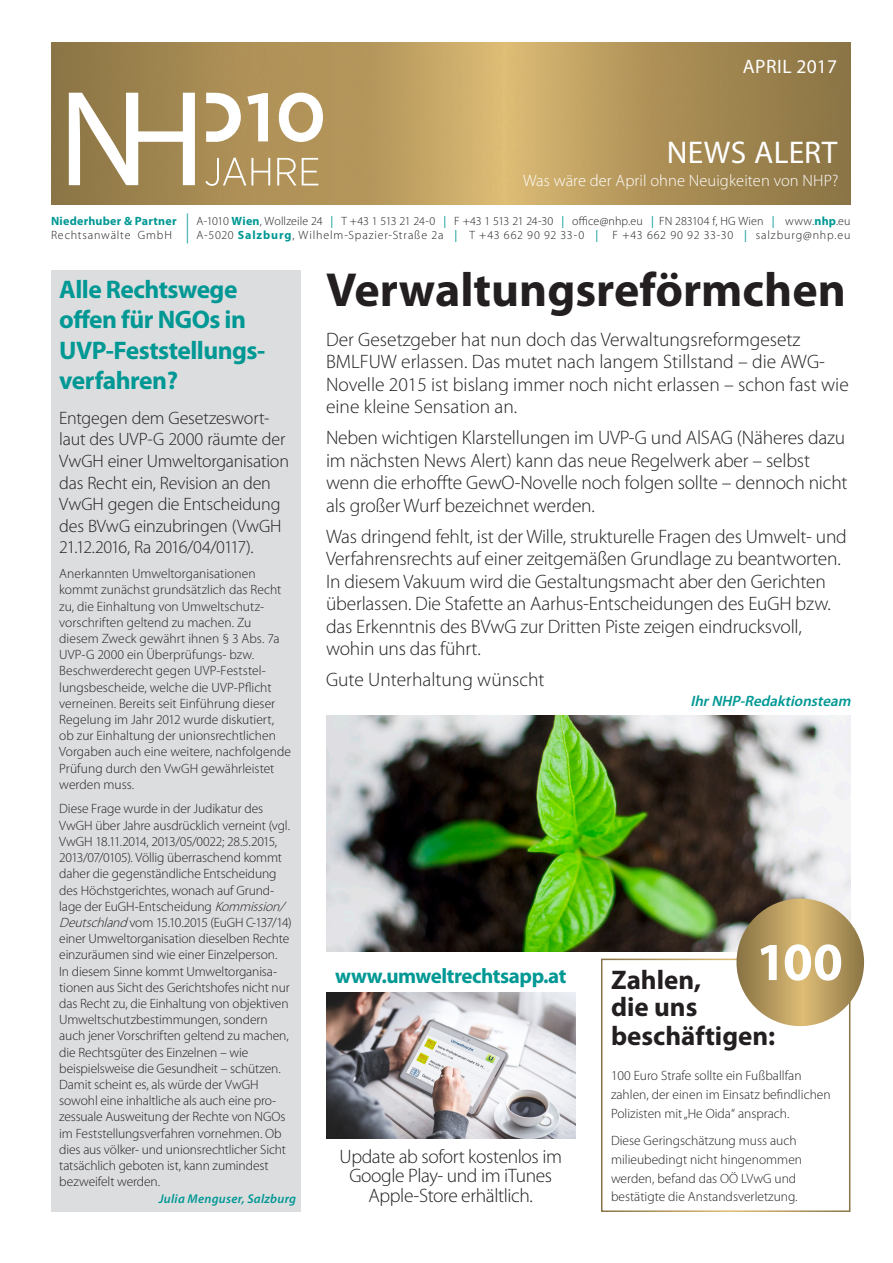
<style>
.page{position:relative;width:893px;height:1263px;background:#fff}
.page>*{position:absolute;margin:0;border:0;box-sizing:border-box;transform-origin:0 0}
.Überschrift_1_-_Petr{font:700 54px "Myriad Pro";color:#fff}
.Überschrift_1_-_schw{font:700 48px "Myriad Pro";color:#231f20}
.t1{font:31.5px "Myriad Pro";letter-spacing:.005em;color:#fff}
.t2{font:30px "Myriad Pro";color:#009894;scale:.4 1}
.Überschrift_1_-_schw-2{font:700 27px "Myriad Pro";color:#231f20}
.Einleitung_-_schwarz{font:700 25.5px/30.6px "Myriad Pro";letter-spacing:-.02em;color:#009894}
.Kleine_schwarze_Über{font:700 21px "Myriad Pro";letter-spacing:-.02em;color:#009894}
.Einleitung_-_schwarz-2{font:300 19.5px/22.5px "Myriad Pro";letter-spacing:-.01em;color:#231f20}
.Kleine_schwarze_Über-2{font:300 19.5px/19.5px "Myriad Pro";letter-spacing:-.02em;color:#231f20;text-align:center}
.t3{font:19.5px "Myriad Pro";letter-spacing:.03em;color:#fff}
.Einleitung_-_schwarz-3{font:300 18px/21.6px "Myriad Pro";letter-spacing:-.015em;color:#231f20}
.t4{font:300 16.5px "Myriad Pro";letter-spacing:.005em;color:#fff}
.t5{font:italic 600 15px "Myriad Pro";color:#009894}
.Einleitung_-_schwarz-4{font:300 13.5px/16.2px "Myriad Pro";letter-spacing:-.005em;color:#231f20}
.Fließtext{font:300 13.5px/18.8px "Myriad Pro";color:#231f20}
.Überschrift_1_-_Petr-2{font:italic 600 12.75px "Myriad Pro";letter-spacing:.02em;color:#009894}
.t6{font:300 12px "Myriad Pro";color:#231f20}
.t7{font:300 12px "Myriad Pro";letter-spacing:.07em;color:#231f20}
.t8{font:700 12px "Myriad Pro";letter-spacing:.02em;color:#009894}
.t9{font:300 12px "Myriad Pro";letter-spacing:.05em;color:#231f20}
.s1{font-weight:700;color:#009894}
.s2{font-weight:400;color:#009894}
.s3{font-style:italic}
</style>
<div class="page">
<img style="left:51px;top:43px;width:799px;height:161px">
<svg style="left:205px;top:158px;width:65px;height:28px;background:#bca475"></svg>
<svg style="left:277px;top:158px;width:19px;height:27px"></svg>
<svg style="left:302px;top:158px;width:16px;height:27px"></svg>
<svg style="left:206px;top:93px;width:35px;height:49px"></svg>
<svg style="left:69px;top:93px;width:126px;height:92px"></svg>
<svg style="left:247px;top:93px;width:21px;height:48px"></svg>
<svg style="left:279px;top:93px;width:44px;height:49px"></svg>
<div style="left:601px;top:959px;width:249px;height:253px;border:2px solid #fff"></div>
<img style="left:326px;top:716px;width:524px;height:235px">
<svg style="left:736px;top:898px;width:128px;height:128px;background:#b99d61"></svg>
<div style="left:51px;top:270px;width:249px;height:942px;background:#dcdddf"></div>
<img style="left:326px;top:993px;width:249px;height:145px">
<h3 class="t3" style="left:743px;top:55px;width:96px">APRIL 2017</h3>
<h3 class="t1" style="left:667px;top:133px;width:172px">NEWS ALERT</h3>
<p class="t4" style="left:523px;top:171px;width:317px">Was wäre der April ohne Neuigkeiten von NHP?</p>
<h3 class="t2" style="left:186px;top:207px;width:9px">|</h3>
<p class="t8" style="left:51px;top:213px;width:127px">Niederhuber &amp; Partner</p>
<p class="t6" style="left:197px;top:214px;width:656px">A-1010 <span class="s1">Wien</span>, Wollzeile 24 <span class="s2">|</span> T +43 1 513 21 24-0 <span class="s2">|</span> F +43 1 513 21 24-30 <span class="s2">|</span> office@nhp.eu <span class="s2">|</span> FN 283104 f, HG Wien <span class="s2">|</span> www.<span class="s1">nhp</span>.eu</p>
<p class="t9" style="left:51px;top:228px;width:122px">Rechtsanwälte GmbH</p>
<p class="t7" style="left:197px;top:228px;width:655px">A-5020 <span class="s1">Salzburg</span>, Wilhelm-Spazier-Straße 2a <span class="s2">|</span> T +43 662 90 92 33-0 <span class="s2">|</span> F +43 662 90 92 33-30 <span class="s2">|</span> salzburg@nhp.eu</p>
<p class="Einleitung_-_schwarz" style="left:59px;top:273px;width:208px">Alle Rechtswege offen für NGOs in<br>UVP-Feststellungs&shy;verfahren?</p>
<p class="Einleitung_-_schwarz-3" style="left:59px;top:407px;width:231px">Entgegen dem Gesetzeswort&shy;laut des UVP-G 2000 räumte der<br>VwGH einer Umweltorganisation das Recht ein, Revision an den<br>VwGH gegen die Entscheidung des BVwG einzubringen (VwGH<br>21.12.2016, Ra 2016/04/0117).</p>
<p class="Einleitung_-_schwarz-4" style="left:59px;top:566px;width:233px">Anerkannten Umweltorganisationen kommt zunächst grundsätzlich das Recht zu, die Einhaltung von Umweltschutz&shy;vorschriften geltend zu machen. Zu diesem Zweck gewährt ihnen § 3 Abs. 7a UVP-G 2000 ein Überprüfungs- bzw.<br>Beschwerderecht gegen UVP-Feststel&shy;lungsbescheide, welche die UVP-Pflicht verneinen. Bereits seit Einführung dieser Regelung im Jahr 2012 wurde diskutiert, ob zur Einhaltung der unionsrechtlichen Vorgaben auch eine weitere, nachfolgende Prüfung durch den VwGH gewährleistet werden muss.</p>
<p class="Einleitung_-_schwarz-4" style="left:59px;top:801px;width:234px">Diese Frage wurde in der Judikatur des VwGH über Jahre ausdrücklich verneint (vgl.<br>VwGH 18.11.2014, 2013/05/0022; 28.5.2015, 2013/07/0105). Völlig überraschend kommt daher die gegenständliche Entscheidung des Höchstgerichtes, wonach auf Grund&shy;lage der EuGH-Entscheidung <span class="s3">Kommission/ Deutschland</span>vom 15.10.2015 (EuGH C-137/14) einer Umweltorganisation dieselben Rechte einzuräumen sind wie einer Einzelperson.<br>In diesem Sinne kommt Umweltorganisa&shy;tionen aus Sicht des Gerichtshofes nicht nur das Recht zu, die Einhaltung von objektiven Umweltschutzbestimmungen, sondern auch jener Vorschriften geltend zu machen, die Rechtsgüter des Einzelnen – wie beispielsweise die Gesundheit – schützen.<br>Damit scheint es, als würde der VwGH sowohl eine inhaltliche als auch eine pro&shy;zessuale Ausweitung der Rechte von NGOs im Feststellungsverfahren vornehmen. Ob dies aus völker- und unionsrechtlicher Sicht tatsächlich geboten ist, kann zumindest bezweifelt werden.</p>
<p class="Überschrift_1_-_Petr-2" style="left:159px;top:1190px;width:139px">Julia Menguser, Salzburg</p>
<p class="Überschrift_1_-_schw" style="left:326px;top:259px;width:521px">Verwaltungsreförmchen</p>
<p class="Einleitung_-_schwarz-2" style="left:326px;top:328px;width:524px">Der Gesetzgeber hat nun doch das Verwaltungsreformgesetz BMLFUW erlassen. Das mutet nach langem Stillstand – die AWG-Novelle 2015 ist bislang immer noch nicht erlassen – schon fast wie eine kleine Sensation an.</p>
<p class="Einleitung_-_schwarz-2" style="left:326px;top:427px;width:523px">Neben wichtigen Klarstellungen im UVP-G und AlSAG (Näheres dazu im nächsten News Alert) kann das neue Regelwerk aber – selbst wenn die erhoffte GewO-Novelle noch folgen sollte – dennoch nicht als großer Wurf bezeichnet werden.</p>
<p class="Einleitung_-_schwarz-2" style="left:326px;top:525px;width:522px">Was dringend fehlt, ist der Wille, strukturelle Fragen des Umwelt- und Verfahrensrechts auf einer zeitgemäßen Grundlage zu beantworten.<br>In diesem Vakuum wird die Gestaltungsmacht aber den Gerichten überlassen. Die Stafette an Aarhus-Entscheidungen des EuGH bzw. das Erkenntnis des BVwG zur Dritten Piste zeigen eindrucksvoll, wohin uns das führt.</p>
<p class="Einleitung_-_schwarz-2" style="left:326px;top:669px;width:220px">Gute Unterhaltung wünscht</p>
<p class="t5" style="left:690px;top:691px;width:166px">IhrNHP-Redaktionsteam</p>
<p class="Kleine_schwarze_Über" style="left:335px;top:962px;width:233px">www.umweltrechtsapp.at</p>
<p class="Kleine_schwarze_Über-2" style="left:339px;top:1147px;width:224px">Update ab sofort kostenlos im<br>Google Play- und im iTunes<br>Apple-Store erhältlich.</p>
<p class="Überschrift_1_-_Petr" style="left:756px;top:927px;width:88px">100</p>
<p class="Überschrift_1_-_schw-2" style="left:611px;top:962px;width:92px">Zahlen,</p>
<p class="Überschrift_1_-_schw-2" style="left:611px;top:989px;width:88px">die uns</p>
<p class="Überschrift_1_-_schw-2" style="left:611px;top:1018px;width:166px">beschäftigen:</p>
<p class="Fließtext" style="left:611px;top:1067px;width:221px">100 Euro Strafe sollte ein Fußballfan zahlen, der einen im Einsatz befindlichen<br>Polizisten mit „He Oida“ ansprach.</p>
<p class="Fließtext" style="left:611px;top:1131px;width:193px">Diese Geringschätzung muss auch milieubedingt nicht hingenommen werden, befand das OÖ LVwG und bestätigte die Anstandsverletzung.</p>
</div>
